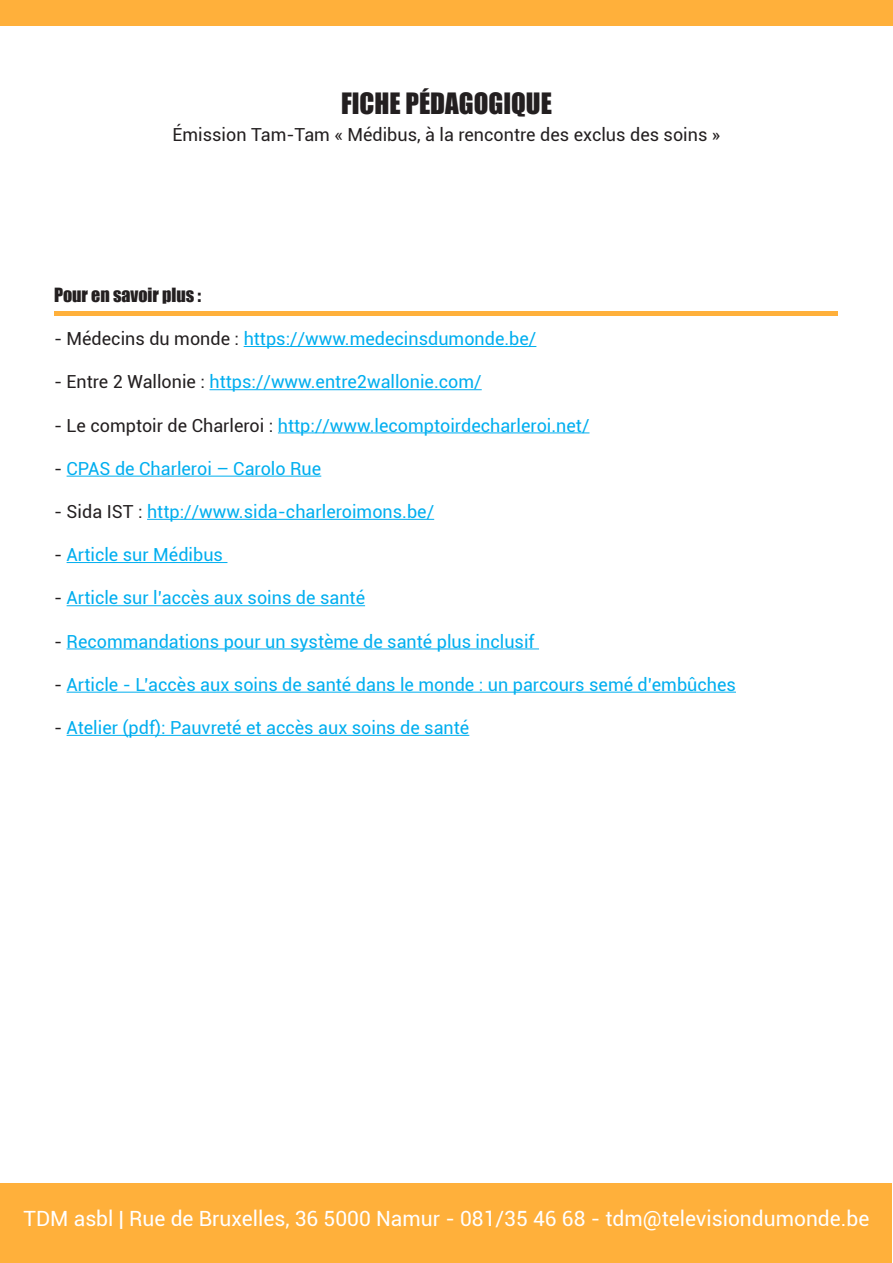
<style>
.page{position:relative;width:893px;height:1263px;background:#fff}
.page>*{position:absolute;margin:0;border:0;box-sizing:border-box;transform-origin:0 0}
.t1{font:27px "Impact";color:#231f20}
.t2{font:21px "Roboto";color:#fff}
.t3{font:18px "Roboto";color:#00aeef}
.t4{font:18px "Roboto";color:#231f20}
.t5{font:18px "Impact";color:#231f20}
.s1{color:#231f20}
</style>
<div class="page">
<hr style="left:244px;top:346px;width:292px;height:1px;background:#00aeef">
<hr style="left:210px;top:389px;width:272px;height:1px;background:#00aeef">
<hr style="left:278px;top:432px;width:311px;height:1px;background:#00aeef">
<hr style="left:67px;top:476px;width:254px;height:1px;background:#00aeef">
<hr style="left:147px;top:519px;width:287px;height:1px;background:#00aeef">
<hr style="left:67px;top:562px;width:160px;height:1px;background:#00aeef">
<hr style="left:67px;top:605px;width:298px;height:1px;background:#00aeef">
<hr style="left:67px;top:648px;width:472px;height:1px;background:#00aeef">
<hr style="left:67px;top:692px;width:669px;height:1px;background:#00aeef">
<hr style="left:67px;top:735px;width:402px;height:1px;background:#00aeef">
<div style="left:1px;top:1183px;width:891px;height:79px;background:#ffb03b"></div>
<hr style="left:54px;top:311px;width:784px;height:4px;background:#ffb03b">
<div style="left:0;top:0;width:893px;height:26px;background:#ffb03b"></div>
<h1 class="t1" style="left:341px;top:82px;width:212px">FICHE PÉDAGOGIQUE</h1>
<p class="t4" style="left:173px;top:122px;width:549px">Émission Tam-Tam « Médibus, à la rencontre des exclus des soins »</p>
<p class="t5" style="left:54px;top:281px;width:149px">Pour en savoir plus :</p>
<p class="t3" style="left:54px;top:326px;width:484px"><span class="s1">- Médecins du monde :</span> https://www.medecinsdumonde.be/</p>
<p class="t3" style="left:54px;top:369px;width:429px"><span class="s1">- Entre 2 Wallonie :</span> https://www.entre2wallonie.com/</p>
<p class="t3" style="left:54px;top:413px;width:537px"><span class="s1">- Le comptoir de Charleroi :</span> http://www.lecomptoirdecharleroi.net/</p>
<p class="t3" style="left:54px;top:456px;width:269px"><span class="s1">-</span> CPAS de Charleroi – Carolo Rue</p>
<p class="t3" style="left:54px;top:499px;width:382px"><span class="s1">- Sida IST :</span> http://www.sida-charleroimons.be/</p>
<p class="t3" style="left:54px;top:542px;width:170px"><span class="s1">-</span> Article sur Médibus</p>
<p class="t3" style="left:54px;top:585px;width:313px"><span class="s1">-</span> Article sur l’accès aux soins de santé</p>
<p class="t3" style="left:54px;top:629px;width:482px"><span class="s1">-</span> Recommandations pour un système de santé plus inclusif</p>
<p class="t3" style="left:54px;top:672px;width:683px"><span class="s1">-</span> Article - L’accès aux soins de santé dans le monde : un parcours semé d’embûches</p>
<p class="t3" style="left:54px;top:715px;width:417px"><span class="s1">-</span> Atelier (pdf): Pauvreté et accès aux soins de santé</p>
<p class="t2" style="left:24px;top:1203px;width:847px">TDM asbl | Rue de Bruxelles, 36 5000 Namur - 081/35 46 68 - tdm@televisiondumonde.be</p>
</div>
